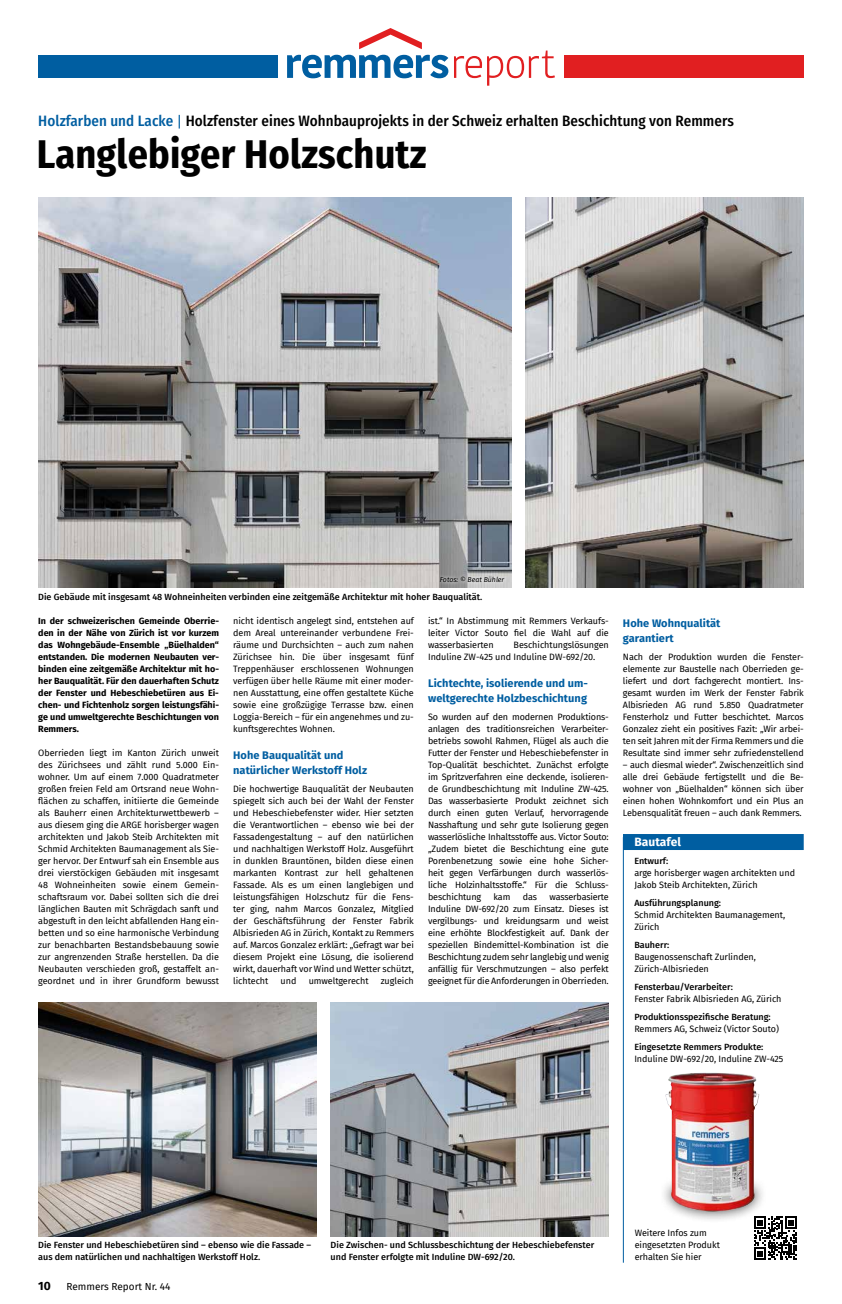
<style>
.page{position:relative;width:842px;height:1304px;background:#fff}
.page>*{position:absolute;margin:0;border:0;box-sizing:border-box;transform-origin:0 0}
.t1{font:700 40px "Fira Sans Condensed";letter-spacing:.005em;color:#000}
.t2{font:500 15px "Fira Sans Condensed";letter-spacing:.005em;color:#000}
.t3{font:700 12px "Fira Sans";letter-spacing:.005em;color:#fff}
.t4{font:700 12px "Fira Sans";color:#000}
.t5{font:700 11px/15px "Fira Sans";letter-spacing:.005em;color:#005ea1}
.t6{font:10px "Fira Sans";color:#000}
.t7{font:9px/12px "Fira Sans";letter-spacing:-.005em;color:#000;text-align:justify}
.t8{font:500 9px/12px "Fira Sans";color:#000}
.t9{font:700 9px/12px "Fira Sans";color:#000;text-align:justify}
.t10{font:italic 7px "Fira Sans";color:#000}
.s1{color:#005ea1}
.s2{font-weight:400;color:#005ea1}
</style>
<div class="page">
<div style="left:38px;top:55px;width:240px;height:23px;background:#005ea1"></div>
<div style="left:564px;top:55px;width:240px;height:23px;background:#e11f21"></div>
<svg style="left:287px;top:55px;width:161px;height:23px"></svg>
<svg style="left:359px;top:28px;width:63px;height:21px"></svg>
<svg style="left:454px;top:51px;width:101px;height:35px"></svg>
<img style="left:38px;top:198px;width:473px;height:390px">
<img style="left:331px;top:1002px;width:278px;height:234px">
<img style="left:38px;top:1002px;width:278px;height:234px">
<hr style="left:623px;top:837px;width:1px;height:426px;background:#005ea1">
<div style="left:623px;top:834px;width:181px;height:16px;background:#005ea1"></div>
<svg style="left:754px;top:1217px;width:43px;height:42px"></svg>
<img style="left:525px;top:198px;width:279px;height:390px">
<svg style="left:437px;top:573px;width:71px;height:13px"></svg>
<div style="left:659px;top:1177px;width:108px;height:47px;background:#000;opacity:.75"></div>
<img style="left:665px;top:1072px;width:94px;height:139px">
<h2 class="t2" style="left:38px;top:109px;width:697px"><span class="s1">Holzfarben und Lacke</span> <span class="s2">|</span> Holzfenster eines Wohnbauprojekts in der Schweiz erhalten Beschichtung von Remmers</h2>
<h1 class="t1" style="left:37px;top:121px;width:391px">Langlebiger Holzschutz</h1>
<p class="t10" style="left:440px;top:574px;width:66px">Fotos: © Beat Bühler</p>
<p class="t8" style="left:38px;top:590px;width:446px">Die Gebäude mit insgesamt 48 Wohneinheiten verbinden eine zeitgemäße Architektur mit hoher Bauqualität.</p>
<p class="t9" style="left:38px;top:614px;width:182px">In der schweizerischen Gemeinde Oberrie&shy;den in der Nähe von Zürich ist vor kurzem das Wohngebäude-Ensemble „Büelhalden“ entstanden. Die modernen Neubauten ver&shy;binden eine zeitgemäße Architektur mit ho&shy;her Bauqualität. Für den dauerhaften Schutz der Fenster und Hebeschiebetüren aus Ei&shy;chen- und Fichtenholz sorgen leistungsfähi&shy;ge und umweltgerechte Beschichtungen von Remmers.</p>
<p class="t7" style="left:38px;top:747px;width:182px">Oberrieden liegt im Kanton Zürich unweit des Zürichsees und zählt rund 5.000 Ein&shy;wohner. Um auf einem 7.000 Quadratmeter großen freien Feld am Ortsrand neue Wohn&shy;flächen zu schaffen, initiierte die Gemeinde als Bauherr einen Architekturwettbewerb – aus diesem ging die ARGE horisberger wagen architekten und Jakob Steib Architekten mit Schmid Architekten Baumanagement als Sie&shy;ger hervor. Der Entwurf sah ein Ensemble aus drei vierstöckigen Gebäuden mit insgesamt 48 Wohneinheiten sowie einem Gemein&shy;schaftsraum vor. Dabei sollten sich die drei länglichen Bauten mit Schrägdach sanft und abgestuft in den leicht abfallenden Hang ein&shy;betten und so eine harmonische Verbindung zur benachbarten Bestandsbebauung sowie zur angrenzenden Straße herstellen. Da die Neubauten verschieden groß, gestaffelt an&shy;geordnet und in ihrer Grundform bewusst</p>
<p class="t7" style="left:233px;top:614px;width:182px">nicht identisch angelegt sind, entstehen auf dem Areal untereinander verbundene Frei&shy;räume und Durchsichten – auch zum nahen Zürichsee hin. Die über insgesamt fünf Treppenhäuser erschlossenen Wohnungen verfügen über helle Räume mit einer moder&shy;nen Ausstattung, eine offen gestaltete Küche sowie eine großzügige Terrasse bzw. einen Loggia-Bereich – für ein angenehmes und zu&shy;kunftsgerechtes Wohnen.</p>
<p class="t5" style="left:233px;top:747px;width:135px">Hohe Bauqualität und natürlicher Werkstoff Holz</p>
<p class="t7" style="left:233px;top:783px;width:182px">Die hochwertige Bauqualität der Neubauten spiegelt sich auch bei der Wahl der Fenster und Hebeschiebefenster wider. Hier setzten die Verantwortlichen – ebenso wie bei der Fassadengestaltung – auf den natürlichen und nachhaltigen Werkstoff Holz. Ausgeführt in dunklen Brauntönen, bilden diese einen markanten Kontrast zur hell gehaltenen Fassade. Als es um einen langlebigen und leistungsfähigen Holzschutz für die Fens&shy;ter ging, nahm Marcos Gonzalez, Mitglied der Geschäftsführung der Fenster Fabrik Albisrieden AG in Zürich, Kontakt zu Remmers auf. Marcos Gonzalez erklärt: „Gefragt war bei diesem Projekt eine Lösung, die isolierend wirkt, dauerhaft vor Wind und Wetter schützt, lichtecht</p>
<p class="t7" style="left:281px;top:975px;width:17px">und</p>
<p class="t7" style="left:309px;top:975px;width:61px">umweltgerecht</p>
<p class="t7" style="left:381px;top:975px;width:35px">zugleich</p>
<p class="t7" style="left:428px;top:615px;width:182px">ist.“ In Abstimmung mit Remmers Verkaufs&shy;leiter Victor Souto fiel die Wahl auf die wasserbasierten</p>
<p class="t7" style="left:428px;top:639px;width:182px;text-indent:85px">Beschichtungslösungen<br>Induline ZW-425 und Induline DW-692/20.</p>
<p class="t5" style="left:428px;top:675px;width:161px">Lichtechte, isolierende und um&shy;weltgerechte Holzbeschichtung</p>
<p class="t7" style="left:428px;top:711px;width:182px">So wurden auf den modernen Produktions&shy;anlagen des traditionsreichen Verarbeiter&shy;betriebs sowohl Rahmen, Flügel als auch die Futter der Fenster und Hebeschiebefenster in Top-Qualität beschichtet. Zunächst erfolgte im Spritzverfahren eine deckende, isolieren&shy;de Grundbeschichtung mit Induline ZW-425.<br>Das wasserbasierte Produkt zeichnet sich durch einen guten Verlauf, hervorragende Nasshaftung und sehr gute Isolierung gegen wasserlösliche Inhaltsstoffe aus. Victor Souto: „Zudem bietet die Beschichtung eine gute Porenbenetzung sowie eine hohe Sicher&shy;heit gegen Verfärbungen durch wasserlös&shy;liche Holzinhaltsstoffe.“ Für die Schluss&shy;beschichtung</p>
<p class="t7" style="left:428px;top:891px;width:182px;text-indent:121px">wasserbasierte Induline DW-692/20 zum Einsatz. Dieses ist vergilbungs- und kreidungsarm und weist eine erhöhte Blockfestigkeit auf. Dank der speziellen Bindemittel-Kombination ist die Beschichtung zudem sehr langlebig und wenig anfällig für Verschmutzungen – also perfekt geeignet für die Anforderungen in Oberrieden.</p>
<p class="t7" style="left:494px;top:891px;width:18px">kam</p>
<p class="t7" style="left:523px;top:891px;width:16px">das</p>
<p class="t5" style="left:623px;top:615px;width:99px">Hohe Wohnqualität garantiert</p>
<p class="t7" style="left:623px;top:651px;width:182px">Nach der Produktion wurden die Fenster&shy;elemente zur Baustelle nach Oberrieden ge&shy;liefert und dort fachgerecht montiert. Ins&shy;gesamt wurden im Werk der Fenster Fabrik Albisrieden AG rund 5.850 Quadratmeter Fensterholz und Futter beschichtet. Marcos Gonzalez zieht ein positives Fazit: „Wir arbei&shy;ten seit Jahren mit der Firma Remmers und die Resultate sind immer sehr zufriedenstellend</p>
<p class="t7" style="left:623px;top:759px;width:182px">– auch diesmal wieder“. Zwischenzeitlich sind alle drei Gebäude fertigstellt und die Be&shy;wohner von „Büelhalden“ können sich über einen hohen Wohnkomfort und ein Plus an Lebensqualität freuen – auch dank Remmers.</p>
<h3 class="t3" style="left:634px;top:832px;width:48px">Bautafel</h3>
<p class="t8" style="left:634px;top:854px;width:35px">Entwurf:</p>
<p class="t7" style="left:634px;top:867px;width:162px">arge horisberger wagen architekten und<br>Jakob Steib Architekten, Zürich</p>
<p class="t8" style="left:634px;top:896px;width:88px">Ausführungsplanung:</p>
<p class="t7" style="left:634px;top:909px;width:152px">Schmid Architekten Baumanagement,<br>Zürich</p>
<p class="t8" style="left:634px;top:938px;width:37px">Bauherr:</p>
<p class="t7" style="left:634px;top:951px;width:123px">Baugenossenschaft Zurlinden,<br>Zürich-Albisrieden</p>
<p class="t8" style="left:634px;top:980px;width:100px">Fensterbau/Verarbeiter:</p>
<p class="t7" style="left:634px;top:993px;width:149px">Fenster Fabrik Albisrieden AG, Zürich</p>
<p class="t8" style="left:634px;top:1010px;width:138px">Produktionsspezifische Beratung:</p>
<p class="t7" style="left:634px;top:1023px;width:146px">Remmers AG, Schweiz (Victor Souto)</p>
<p class="t8" style="left:634px;top:1040px;width:131px">Eingesetzte Remmers Produkte:</p>
<p class="t7" style="left:634px;top:1053px;width:151px">Induline DW-692/20, Induline ZW-425</p>
<p class="t8" style="left:38px;top:1238px;width:274px">Die Fenster und Hebeschiebetüren sind – ebenso wie die Fassade – aus dem natürlichen und nachhaltigen Werkstoff Holz.</p>
<h3 class="t4" style="left:38px;top:1276px;width:14px">10</h3>
<p class="t6" style="left:67px;top:1279px;width:105px">Remmers Report Nr. 44</p>
<p class="t8" style="left:331px;top:1238px;width:265px">Die Zwischen- und Schlussbeschichtung der Hebeschiebefenster und Fenster erfolgte mit Induline DW-692/20.</p>
<p class="t7" style="left:635px;top:1227px;width:87px;text-align:left">Weitere Infos zum eingesetzten Produkt erhalten Sie hier</p>
</div>
